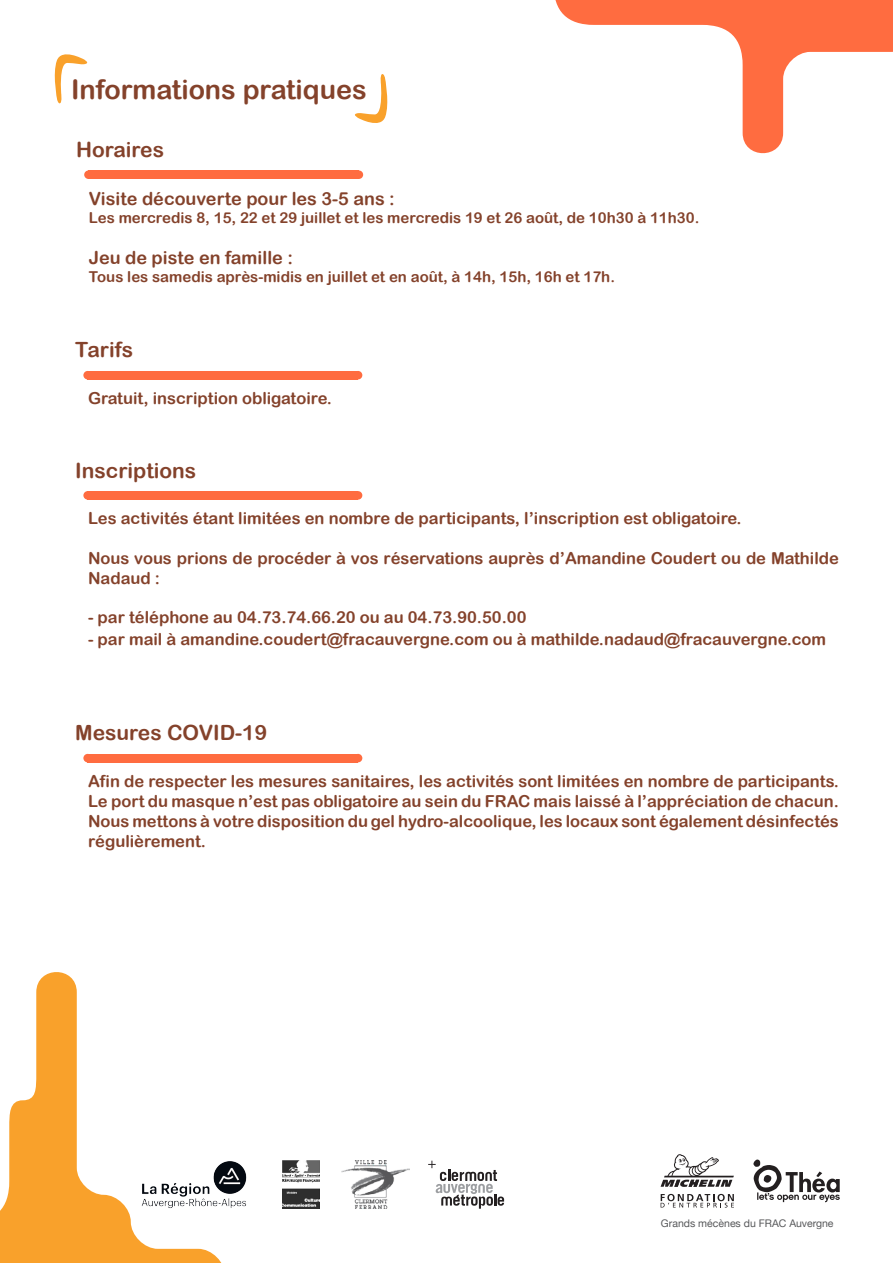
<style>
.page{position:relative;width:893px;height:1263px;background:#fff}
.page>*{position:absolute;margin:0;border:0;box-sizing:border-box;transform-origin:0 0}
.t1{font:27px "Arial Rounded MT Bold";color:#84422b}
.t2{font:21px "Arial Rounded MT Bold";color:#84422b}
.t3{font:18px "Arial Rounded MT Bold";color:#84422b}
.t4{font:16.5px/19.8px "Arial Rounded MT Bold";color:#84422b}
.t5{font:15px "Arial Rounded MT Bold";color:#84422b}
.t6{font:10.5px "Helvetica Neue";color:#57585a}
</style>
<div class="page">
<svg style="left:555px;top:0;width:338px;height:154px"></svg>
<svg style="left:0;top:972px;width:222px;height:291px"></svg>
<svg style="left:54px;top:54px;width:34px;height:50px"></svg>
<svg style="left:355px;top:74px;width:33px;height:49px"></svg>
<div style="left:88px;top:170px;width:271px;height:9px;background:#ff6c40"></div>
<div style="left:355px;top:170px;width:8px;height:9px;background:#ff6c40;border-radius:50%"></div>
<div style="left:84px;top:170px;width:9px;height:9px;background:#ff6c40;border-radius:50%"></div>
<div style="left:88px;top:371px;width:270px;height:8px;background:#ff6c40"></div>
<div style="left:354px;top:371px;width:8px;height:8px;background:#ff6c40;border-radius:50%"></div>
<div style="left:83px;top:371px;width:9px;height:8px;background:#ff6c40;border-radius:50%"></div>
<div style="left:88px;top:491px;width:270px;height:9px;background:#ff6c40"></div>
<div style="left:354px;top:491px;width:8px;height:9px;background:#ff6c40;border-radius:50%"></div>
<div style="left:83px;top:491px;width:9px;height:9px;background:#ff6c40;border-radius:50%"></div>
<img style="left:342px;top:1161px;width:68px;height:48px">
<img style="left:130px;top:1148px;width:117px;height:61px">
<img style="left:283px;top:1161px;width:36px;height:48px">
<svg style="left:661px;top:1194px;width:73px;height:13px"></svg>
<svg style="left:661px;top:1154px;width:73px;height:33px"></svg>
<svg style="left:753px;top:1159px;width:87px;height:43px"></svg>
<svg style="left:428px;top:1161px;width:76px;height:48px"></svg>
<div style="left:88px;top:754px;width:270px;height:8px;background:#ff6c40"></div>
<div style="left:354px;top:754px;width:8px;height:8px;background:#ff6c40;border-radius:50%"></div>
<div style="left:83px;top:754px;width:9px;height:8px;background:#ff6c40;border-radius:50%"></div>
<p class="t1" style="left:71px;top:73px;width:297px">Informations pratiques</p>
<p class="t2" style="left:76px;top:137px;width:90px">Horaires</p>
<p class="t3" style="left:89px;top:188px;width:308px">Visite découverte pour les 3-5 ans :</p>
<p class="t5" style="left:89px;top:209px;width:612px">Les mercredis 8, 15, 22 et 29 juillet et les mercredis 19 et 26 août, de 10h30 à 11h30.</p>
<p class="t3" style="left:89px;top:247px;width:206px">Jeu de piste en famille :</p>
<p class="t5" style="left:89px;top:268px;width:528px">Tous les samedis après-midis en juillet et en août, à 14h, 15h, 16h et 17h.</p>
<p class="t2" style="left:75px;top:337px;width:59px">Tarifs</p>
<p class="t4" style="left:88px;top:388px;width:245px">Gratuit, inscription obligatoire.</p>
<p class="t2" style="left:75px;top:458px;width:123px">Inscriptions</p>
<p class="t4" style="left:88px;top:508px;width:655px">Les activités étant limitées en nombre de participants, l’inscription est obligatoire.</p>
<p class="t4" style="left:88px;top:548px;width:752px">Nous vous prions de procéder à vos réservations auprès d’Amandine Coudert ou de Mathilde<br>Nadaud :</p>
<p class="t4" style="left:88px;top:607px;width:440px">- par téléphone au 04.73.74.66.20 ou au 04.73.90.50.00</p>
<p class="t4" style="left:88px;top:629px;width:740px">- par mail à amandine.coudert@fracauvergne.com ou à mathilde.nadaud@fracauvergne.com</p>
<p class="t2" style="left:75px;top:720px;width:193px">Mesures COVID-19</p>
<p class="t4" style="left:88px;top:771px;width:752px;text-align:justify">Afin de respecter les mesures sanitaires, les activités sont limitées en nombre de participants.<br>Le port du masque n’est pas obligatoire au sein du FRAC mais laissé à l’appréciation de chacun.<br>Nous mettons à votre disposition du gel hydro-alcoolique, les locaux sont également désinfectés régulièrement.</p>
<p class="t6" style="left:661px;top:1216px;width:174px">Grands mécènes du FRAC Auvergne</p>
</div>
